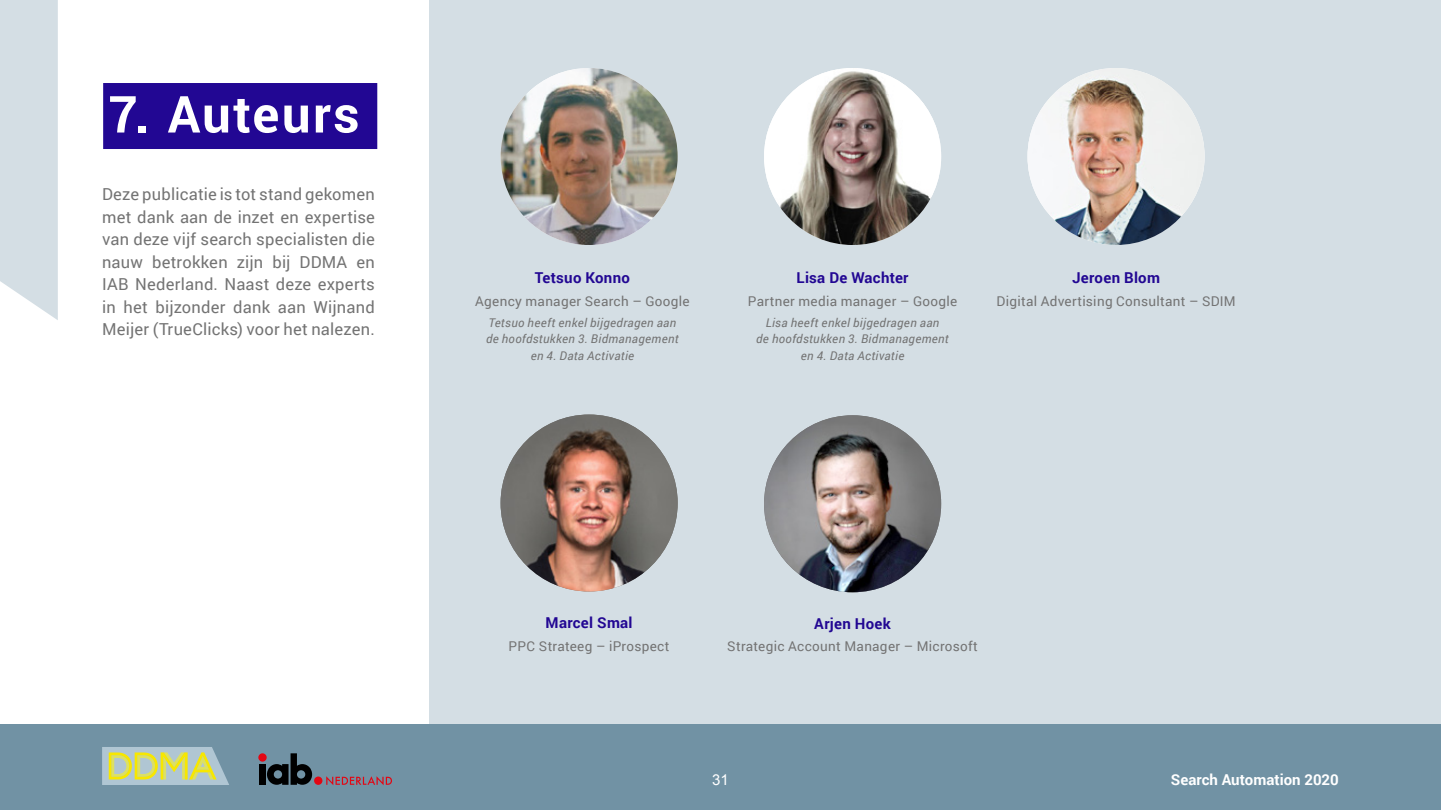
<style>
.page{position:relative;width:1441px;height:810px;background:#fff}
.page>*{position:absolute;margin:0;border:0;box-sizing:border-box;transform-origin:0 0}
.t1{font:700 51px "Roboto";letter-spacing:.045em;color:#fff}
.t2{font:16.5px/22.5px "Roboto";letter-spacing:.015em;color:#737373;text-align:justify}
.t3{font:700 15px "Roboto";letter-spacing:.015em;color:#220793}
.t4{font:700 15px "Roboto";color:#fff}
.t5{font:15px "Arial";color:#fff}
.t6{font:13.5px "Roboto";letter-spacing:.02em;color:#737373}
.t7{font:italic 12px/16.5px "Roboto";letter-spacing:.025em;color:#737373;text-align:center}
</style>
<div class="page">
<div style="left:0;top:724px;width:1440px;height:86px;background:#7192a4"></div>
<svg style="left:267px;top:753px;width:45px;height:32px"></svg>
<div style="left:314px;top:777px;width:8px;height:8px;background:#e30613;border-radius:50%"></div>
<div style="left:258px;top:753px;width:9px;height:9px;background:#e30613;border-radius:50%"></div>
<div style="left:259px;top:764px;width:6px;height:21px;background:#000"></div>
<svg style="left:326px;top:776px;width:66px;height:9px"></svg>
<svg style="left:102px;top:747px;width:127px;height:38px;background:#becb9b"></svg>
<div style="left:429px;top:0;width:1011px;height:724px;background:#d4dee4"></div>
<img style="left:500px;top:68px;width:177px;height:177px;border-radius:89px">
<img style="left:500px;top:415px;width:177px;height:177px;border-radius:89px">
<img style="left:764px;top:68px;width:177px;height:177px;border-radius:89px">
<img style="left:764px;top:415px;width:177px;height:177px;border-radius:89px">
<img style="left:1027px;top:68px;width:177px;height:177px;border-radius:89px">
<div style="left:103px;top:83px;width:274px;height:66px;background:#220793"></div>
<div style="left:0;top:0;width:58px;height:320px;background:#d4dee4"></div>
<h1 class="t1" style="left:108px;top:78px;width:252px">7. Auteurs</h1>
<p class="t2" style="left:102px;top:182px;width:274px">Deze publicatie is tot stand gekomen met dank aan de inzet en expertise van deze vijf search specialisten die nauw betrokken zijn bij DDMA en IAB Nederland. Naast deze experts in het bijzonder dank aan Wijnand Meijer (TrueClicks) voor het nalezen.</p>
<p class="t3" style="left:535px;top:267px;width:97px">Tetsuo Konno</p>
<p class="t6" style="left:475px;top:291px;width:216px">Agency manager Search – Google</p>
<p class="t7" style="left:486px;top:314px;width:194px">Tetsuo heeft enkel bijgedragen aan de hoofdstukken 3. Bidmanagement en 4. Data Activatie</p>
<p class="t3" style="left:796px;top:267px;width:113px">Lisa De Wachter</p>
<p class="t6" style="left:747px;top:291px;width:211px">Partner media manager – Google</p>
<p class="t7" style="left:756px;top:314px;width:194px">Lisa heeft enkel bijgedragen aan<br>de hoofdstukken 3. Bidmanagement en 4. Data Activatie</p>
<p class="t3" style="left:1071px;top:267px;width:89px">Jeroen Blom</p>
<p class="t6" style="left:996px;top:291px;width:241px">Digital Advertising Consultant – SDIM</p>
<p class="t3" style="left:545px;top:612px;width:88px">Marcel Smal</p>
<p class="t6" style="left:508px;top:637px;width:162px">PPC Strateeg – iProspect</p>
<p class="t3" style="left:814px;top:613px;width:78px">Arjen Hoek</p>
<p class="t6" style="left:727px;top:637px;width:252px">Strategic Account Manager – Microsoft</p>
<p class="t5" style="left:712px;top:770px;width:18px">31</p>
<p class="t4" style="left:1170px;top:769px;width:169px">Search Automation 2020</p>
</div>
